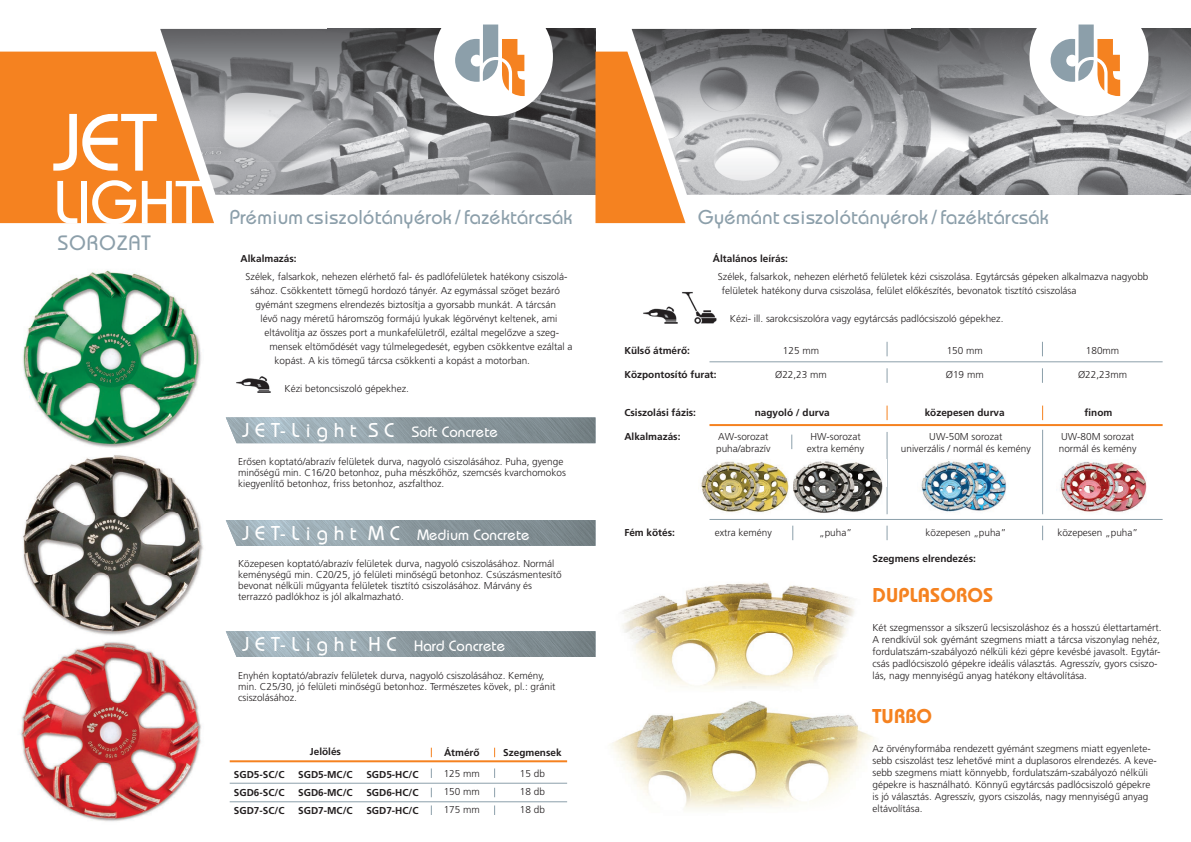
<style>
.page{position:relative;width:1191px;height:842px;background:#fff}
.page>*{position:absolute;margin:0;border:0;box-sizing:border-box;transform-origin:0 0}
.t1{font:84.7px "Bauhaus 93";color:#f58220}
.t2{font:81px "Bauhaus Medium H";color:#fff}
.t3{font:61px "Bauhaus Medium H";color:#fff}
.t4{font:20.8px "Bauhaus Medium H";letter-spacing:.06em;color:#8c9faa}
.t5{font:20px "Bauhaus Medium H";letter-spacing:.02em;color:#8c9faa}
.t6{font:20px "Bauhaus Demi H";letter-spacing:.01em;color:#f58220}
.t7{font:15px "Bauhaus Medium H";letter-spacing:.01em;color:#fff}
.t8{font:300 10px/12px "Frutiger HI";color:#231f20}
.t9{font:700 10px/18px "Frutiger H";color:#231f20;text-align:justify}
.s1{font-size:20px}
</style>
<div class="page">
<img style="left:23px;top:270px;width:178px;height:178px">
<img style="left:226px;top:417px;width:369px;height:26px">
<img style="left:160px;top:29px;width:335px;height:133px">
<img style="left:495px;top:29px;width:100px;height:166px">
<img style="left:214px;top:162px;width:281px;height:33px">
<svg style="left:0;top:52px;width:214px;height:171px;background:#eb8834"></svg>
<svg style="left:434px;top:24px;width:119px;height:92px"></svg>
<img style="left:236px;top:376px;width:35px;height:17px">
<img style="left:23px;top:455px;width:180px;height:180px">
<img style="left:20px;top:642px;width:181px;height:180px">
<img style="left:226px;top:520px;width:369px;height:26px">
<img style="left:226px;top:631px;width:369px;height:26px">
<hr style="left:230px;top:783px;width:337px;height:1px;background:#8c9faa">
<hr style="left:230px;top:760px;width:337px;height:2px;background:#f58220">
<hr style="left:230px;top:801px;width:337px;height:1px;background:#8c9faa">
<img style="left:631px;top:29px;width:280px;height:133px">
<img style="left:911px;top:29px;width:280px;height:166px">
<img style="left:685px;top:162px;width:226px;height:33px">
<svg style="left:595px;top:52px;width:90px;height:171px;background:#e29452"></svg>
<svg style="left:1029px;top:24px;width:119px;height:92px"></svg>
<img style="left:682px;top:292px;width:35px;height:32px">
<img style="left:643px;top:306px;width:35px;height:18px">
<hr style="left:709px;top:424px;width:453px;height:2px;background:#f58220">
<hr style="left:709px;top:519px;width:453px;height:1px;background:#8c9faa">
<svg style="left:1042px;top:406px;width:1px;height:14px"></svg>
<svg style="left:1042px;top:526px;width:1px;height:14px"></svg>
<svg style="left:886px;top:406px;width:1px;height:14px"></svg>
<svg style="left:886px;top:526px;width:1px;height:14px"></svg>
<hr style="left:886px;top:432px;width:1px;height:82px;background:#8c9faa">
<hr style="left:1042px;top:430px;width:1px;height:84px;background:#8c9faa">
<img style="left:820px;top:461px;width:63px;height:26px">
<img style="left:857px;top:487px;width:26px;height:25px">
<img style="left:793px;top:461px;width:27px;height:52px">
<img style="left:820px;top:487px;width:37px;height:26px">
<img style="left:950px;top:461px;width:56px;height:51px">
<img style="left:921px;top:461px;width:29px;height:51px">
<img style="left:1084px;top:462px;width:63px;height:25px">
<img style="left:1122px;top:487px;width:25px;height:25px">
<img style="left:1060px;top:462px;width:24px;height:49px">
<img style="left:1084px;top:487px;width:38px;height:25px">
<svg style="left:791px;top:435px;width:1px;height:14px"></svg>
<svg style="left:792px;top:526px;width:1px;height:14px"></svg>
<img style="left:622px;top:582px;width:233px;height:107px">
<img style="left:727px;top:461px;width:62px;height:26px">
<img style="left:763px;top:487px;width:26px;height:25px">
<img style="left:701px;top:461px;width:26px;height:51px">
<img style="left:727px;top:487px;width:36px;height:25px">
<hr style="left:709px;top:361px;width:453px;height:1px;background:#8c9faa">
<svg style="left:886px;top:368px;width:1px;height:15px"></svg>
<svg style="left:886px;top:342px;width:1px;height:14px"></svg>
<svg style="left:1042px;top:368px;width:1px;height:15px"></svg>
<svg style="left:1042px;top:342px;width:1px;height:14px"></svg>
<img style="left:611px;top:715px;width:92px;height:95px">
<img style="left:703px;top:701px;width:106px;height:109px">
<img style="left:809px;top:715px;width:65px;height:84px">
<h2 class="t2" style="left:53px;top:94px;width:105px">JET</h2>
<h3 class="t3" style="left:53px;top:166px;width:151px">LIGHT</h3>
<h3 class="t4" style="left:58px;top:230px;width:95px">SOROZAT</h3>
<h1 class="t1" style="left:499px;top:19px;width:30px">t</h1>
<h3 class="t5" style="left:230px;top:205px;width:344px">P ré m iu m c s is z o ló tá n y é ro k / fa z é k tá rc s á k</h3>
<p class="t9" style="left:240px;top:249px;width:58px">Alkalmazás:</p>
<p class="t8" style="left:245px;top:270px;width:323px">Szélek, falsarkok, nehezen elérhetô fal- és padlófelületek hatékony csiszolá-</p>
<p class="t8" style="left:250px;top:284px;width:311px">sához. Csökkentett tömegû hordozó tányér. Az egymással szöget bezáró</p>
<p class="t8" style="left:255px;top:298px;width:302px">gyémánt szegmens elrendezés biztosítja a gyorsabb munkát. A tárcsán</p>
<p class="t8" style="left:260px;top:312px;width:298px">lévô nagy méretû háromszög formájú lyukak légörvényt keltenek, ami</p>
<p class="t8" style="left:264px;top:326px;width:296px">eltávolítja az összes port a munkafelületrôl, ezáltal megelôzve a szeg-</p>
<p class="t8" style="left:269px;top:340px;width:304px">mensek eltömôdését vagy túlmelegedesét, egyben csökkentve ezáltal a</p>
<p class="t8" style="left:274px;top:354px;width:257px">kopást. A kis tömegû tárcsa csökkenti a kopást a motorban.</p>
<p class="t8" style="left:284px;top:382px;width:126px">Kézi betoncsiszoló gépekhez.</p>
<h3 class="t7" style="left:242px;top:423px;width:257px"><span class="s1">J E T- L i g h t S C</span> Soft Concrete</h3>
<p class="t8" style="left:238px;top:456px;width:329px;line-height:11px">Erôsen koptató/abrazív felületek durva, nagyoló csiszolásához. Puha, gyenge minôségû min. C16/20 betonhoz, puha mészkôhöz, szemcsés kvarchomokos kiegyenlítô betonhoz, friss betonhoz, aszfalthoz.</p>
<h3 class="t7" style="left:242px;top:525px;width:288px"><span class="s1">J E T- L i g h t M C</span> Medium Concrete</h3>
<p class="t8" style="left:238px;top:558px;width:325px;line-height:11px">Közepesen koptató/abrazív felületek durva, nagyoló csiszolásához. Normál keménységû min. C20/25, jó felületi minôségû betonhoz. Csúszásmentesítô bevonat nélküli mûgyanta felületek tisztító csiszolásához. Márvány és terrazzó padlókhoz is jól alkalmazható.</p>
<h3 class="t7" style="left:242px;top:637px;width:264px"><span class="s1">J E T- L i g h t H C</span> Hard Concrete</h3>
<p class="t8" style="left:238px;top:669px;width:319px;line-height:11px">Enyhén koptató/abrazív felületek durva, nagyoló csiszolásához. Kemény, min. C25/30, jó felületi minôségû betonhoz. Természetes kövek, pl.: gránit csiszolásához.</p>
<p class="t9" style="left:310px;top:743px;width:33px">Jelölés</p>
<p class="t9" style="left:234px;top:765px;width:52px">SGD5-SC/C SGD6-SC/C SGD7-SC/C</p>
<p class="t9" style="left:298px;top:765px;width:56px">SGD5-MC/C SGD6-MC/C SGD7-MC/C</p>
<p class="t9" style="left:366px;top:765px;width:54px">SGD5-HC/C SGD6-HC/C SGD7-HC/C</p>
<p class="t9" style="left:444px;top:744px;width:37px">Átmérô</p>
<p class="t8" style="left:444px;top:765px;width:38px;line-height:18px;text-align:justify">125 mm 150 mm 175 mm</p>
<p class="t9" style="left:503px;top:744px;width:60px">Szegmensek</p>
<p class="t8" style="left:520px;top:765px;width:27px;line-height:18px;text-align:justify">15 db 18 db 18 db</p>
<h1 class="t1" style="left:1094px;top:19px;width:30px">t</h1>
<h3 class="t5" style="left:698px;top:205px;width:352px">G y é m á n t c s is z o ló tá n y é ro k / fa z é k tá rc s á k</h3>
<p class="t9" style="left:713px;top:249px;width:77px">Általános leírás:</p>
<p class="t8" style="left:722px;top:269px;width:428px;line-height:14px;text-indent:-4px">Szélek, falsarkok, nehezen elérhetô felületek kézi csiszolása. Egytárcsás gépeken alkalmazva nagyobb felületek hatékony durva csiszolása, felület elôkészítés, bevonatok tisztító csiszolása</p>
<p class="t8" style="left:730px;top:312px;width:275px">Kézi- ill. sarokcsiszolóra vagy egytárcsás padlócsiszoló gépekhez.</p>
<p class="t9" style="left:624px;top:341px;width:67px">Külsô átmérô:</p>
<p class="t9" style="left:624px;top:365px;width:94px">Központosító furat:</p>
<p class="t8" style="left:783px;top:344px;width:38px">125 mm</p>
<p class="t8" style="left:775px;top:368px;width:53px">Ø22,23 mm</p>
<p class="t8" style="left:946px;top:344px;width:38px">150 mm</p>
<p class="t8" style="left:946px;top:368px;width:39px">Ø19 mm</p>
<p class="t8" style="left:1085px;top:344px;width:35px">180mm</p>
<p class="t8" style="left:1078px;top:368px;width:50px">Ø22,23mm</p>
<p class="t9" style="left:624px;top:404px;width:73px">Csiszolási fázis:</p>
<p class="t9" style="left:624px;top:428px;width:58px">Alkalmazás:</p>
<p class="t9" style="left:754px;top:404px;width:77px">nagyoló / durva</p>
<p class="t8" style="left:716px;top:430px;width:56px">AW-sorozat puha/abrazív</p>
<p class="t8" style="left:807px;top:430px;width:59px;text-align:center">HW-sorozat extra kemény</p>
<p class="t9" style="left:924px;top:404px;width:82px">közepesen durva</p>
<p class="t9" style="left:1084px;top:404px;width:29px">finom</p>
<p class="t8" style="left:1058px;top:430px;width:79px">UW-80M sorozat normál és kemény</p>
<p class="t8" style="left:901px;top:430px;width:131px;text-align:center">UW-50M sorozat<br>univerzális / normál és kemény</p>
<p class="t9" style="left:624px;top:524px;width:52px">Fém kötés:</p>
<p class="t8" style="left:714px;top:526px;width:59px">extra kemény</p>
<p class="t8" style="left:819px;top:526px;width:34px">„puha”</p>
<p class="t8" style="left:925px;top:526px;width:82px">közepesen „puha”</p>
<p class="t9" style="left:872px;top:550px;width:105px">Szegmens elrendezés:</p>
<h3 class="t6" style="left:872px;top:583px;width:122px">DUPLASOROS</h3>
<p class="t8" style="left:1057px;top:526px;width:82px">közepesen „puha”</p>
<p class="t8" style="left:872px;top:621px;width:290px">Két szegmenssor a síkszerû lecsiszoláshoz és a hosszú élettartamért.<br>A rendkívül sok gyémánt szegmens miatt a tárcsa viszonylag nehéz, fordulatszám-szabályozó nélküli kézi gépre kevésbé javasolt. Egytár&shy;csás padlócsiszoló gépekre ideális választás. Agresszív, gyors csiszo&shy;lás, nagy mennyiségû anyag hatékony eltávolítása.</p>
<h3 class="t6" style="left:872px;top:704px;width:61px">TURBO</h3>
<p class="t8" style="left:872px;top:742px;width:286px">Az örvényformába rendezett gyémánt szegmens miatt egyenlete&shy;sebb csiszolást tesz lehetôvé mint a duplasoros elrendezés. A keve&shy;sebb szegmens miatt könnyebb, fordulatszám-szabályozó nélküli gépekre is használható. Könnyû egytárcsás padlócsiszoló gépekre is jó választás. Agresszív, gyors csiszolás, nagy mennyiségû anyag eltávolítása.</p>
</div>
